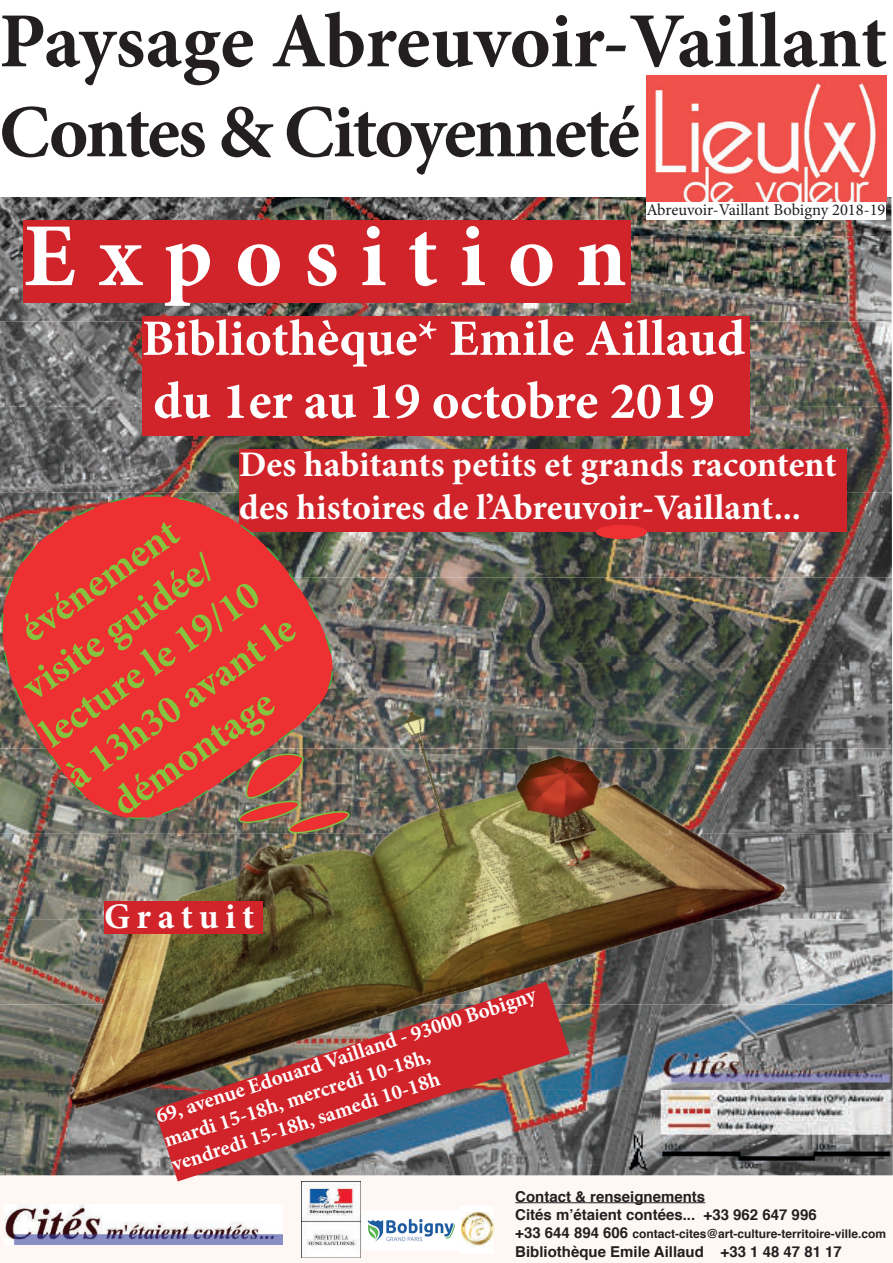
<style>
.page{position:relative;width:893px;height:1263px;background:#fff}
.page>*{position:absolute;margin:0;border:0;box-sizing:border-box;transform-origin:0 0}
.t1{font:700 90px "Minion Pro";letter-spacing:.24em;color:#fff}
.t2{font:700 78px "Minion Pro";letter-spacing:-.005em;color:#231f20}
.t3{font:700 75px "Minion Pro";letter-spacing:-.035em;color:#231f20}
.t4{font:700 52.5px "Minion Pro";letter-spacing:-.005em;color:#fff}
.t5{font:700 51px "Minion Pro";color:#fff}
.t6{font:700 40.5px "Minion Pro";color:#86c43f}
.t7{font:700 36px/43.2px "Minion Pro";color:#fff}
.t8{font:700 36px "Minion Pro";letter-spacing:.175em;color:#fff}
.t9{font:700 21px/25.2px "Minion Pro";color:#fff}
.t10{font:16.5px "Minion Pro";letter-spacing:-.005em;color:#231f20}
.t11{font:700 15px/18px "Helvetica";color:#231f20}
.t12{font:700 12px "Helvetica";color:#231f20}
.s1{font-size:15px}
</style>
<div class="page">
<div style="left:0;top:1175px;width:893px;height:88px;background:#fef7f4"></div>
<img style="left:0;top:197px;width:893px;height:978px">
<img style="left:646px;top:75px;width:240px;height:128px">
<div style="left:646px;top:203px;width:240px;height:17px;background:#fff"></div>
<img style="left:5px;top:1205px;width:278px;height:40px">
<hr style="left:515px;top:1202px;width:190px;height:1px;background:#231f20">
<img style="left:301px;top:1181px;width:60px;height:76px">
<img style="left:461px;top:1206px;width:32px;height:47px">
<img style="left:362px;top:1210px;width:99px;height:39px">
<div style="left:239px;top:450px;width:607px;height:82px;background:#d1232a"></div>
<div style="left:142px;top:317px;width:607px;height:119px;background:#d1232a"></div>
<div style="left:23px;top:220px;width:608px;height:83px;background:#d1232a"></div>
<svg style="left:154px;top:1121px;width:416px;height:60px;background:#947078"></svg>
<img style="left:0;top:622px;width:791px;height:499px">
<img style="left:0;top:477px;width:364px;height:385px">
<img style="left:301px;top:594px;width:53px;height:149px">
<img style="left:69px;top:481px;width:212px;height:41px">
<svg style="left:0;top:545px;width:47px;height:204px;background:#c14540"></svg>
<div style="left:47px;top:522px;width:254px;height:250px;background:#ee3032"></div>
<div style="left:104px;top:901px;width:159px;height:33px;background:#d1232a"></div>
<div style="left:596px;top:525px;width:51px;height:14px;background:#ee3032;border-radius:50%"></div>
<img style="left:69px;top:751px;width:281px;height:98px">
<h2 class="t2" style="left:-1px;top:-14px;width:890px">Paysage Abreuvoir-Vaillant</h2>
<h3 class="t3" style="left:-1px;top:79px;width:642px">Contes &amp; Citoyenneté</h3>
<p class="t10" style="left:646px;top:198px;width:241px">Abreuvoir-Vaillant Bobigny 2018-19</p>
<h1 class="t1" style="left:23px;top:193px;width:605px">Exposition</h1>
<h3 class="t5" style="left:142px;top:303px;width:605px">Bibliothèque* Emile Aillaud</h3>
<h3 class="t4" style="left:153px;top:364px;width:563px">du 1er au 19 octobre 2019</h3>
<h3 class="t7" style="left:239px;top:442px;width:599px">Des habitants petits et grands racontent des histoires de l’Abreuvoir-Vaillant...</h3>
<h3 class="t6" style="left:8px;top:610px;width:184px;rotate:-35deg">événement</h3>
<h3 class="t6" style="left:10px;top:667px;width:226px;rotate:-35deg">visite guidée/</h3>
<h3 class="t6" style="left:28px;top:714px;width:259px;rotate:-35deg">lecture le 19/10</h3>
<h3 class="t6" style="left:54px;top:756px;width:271px;rotate:-35deg">à 13h30 avant le</h3>
<h3 class="t6" style="left:100px;top:783px;width:189px;rotate:-35deg">démontage</h3>
<h3 class="t8" style="left:104px;top:891px;width:152px">Gratuit</h3>
<h3 class="t9" style="left:153px;top:1105px;width:400px;rotate:-18deg">69, avenue Edouard Vailland - 93000 Bobigny mardi 15-18h, mercredi 10-18h,<br>vendredi 15-18h, samedi 10-18h</h3>
<p class="t11" style="left:515px;top:1187px;width:303px">Contact &amp; renseignements<br>Cités m’étaient contées... +33 962 647 996</p>
<p class="t12" style="left:515px;top:1224px;width:372px"><span class="s1">+33 644 894 606</span> contact-cites@art-culture-territoire-ville.com</p>
<p class="t11" style="left:515px;top:1243px;width:328px">Bibliothèque Emile Aillaud +33 1 48 47 81 17</p>
</div>
